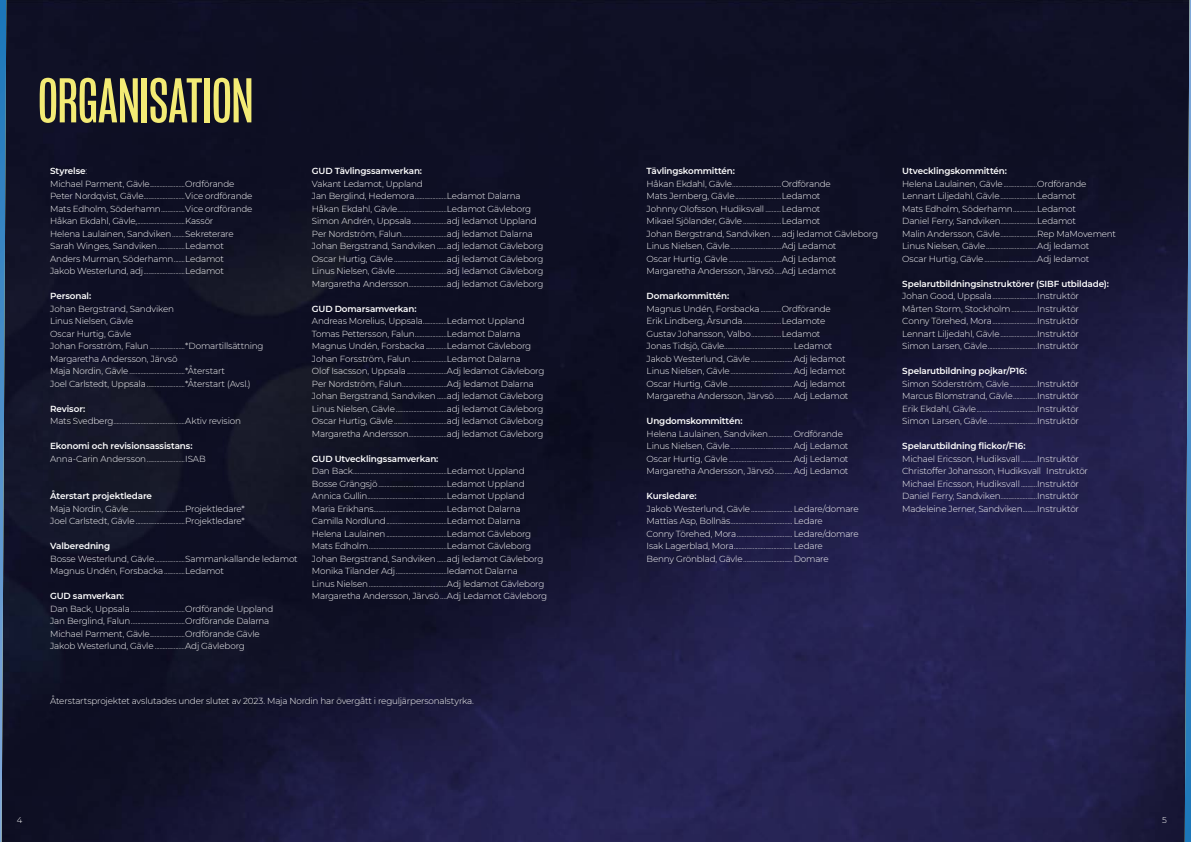
<style>
.page{position:relative;width:1191px;height:842px;background:#fff}
.page>*{position:absolute;margin:0;border:0;box-sizing:border-box;transform-origin:0 0}
.t1{font:64.9px "Mongoose";letter-spacing:-.005em;color:#f3eb75}
.t2{font:300 8.8px/12.5px "Montserrat";letter-spacing:-.02em;color:#fff}
.t3{font:600 8.8px "Montserrat";letter-spacing:-.015em;color:#fff}
.t4{font:300 8.5px "Montserrat";color:#fff}
.s1{font-weight:600}
</style>
<div class="page">
<img style="left:6px;top:0;width:1178px;height:842px">
<svg style="left:0;top:0;width:6px;height:842px"></svg>
<svg style="left:1184px;top:0;width:7px;height:842px"></svg>
<h1 class="t1" style="left:38px;top:64px;width:217px">ORGANISATION</h1>
<p class="t2" style="left:50px;top:165px;width:204px"><span class="s1">Styrelse</span>:<br>Michael Parment, Gävle......................Ordförande Peter Nordqvist, Gävle..........................Vice ordförande Mats Edholm, Söderhamn...............Vice ordförande Håkan Ekdahl, Gävle,..............................Kassör<br>Helena Laulainen, Sandviken........Sekreterare Sarah Winges, Sandviken.................Ledamot Anders Murman, Söderhamn.......Ledamot<br>Jakob Westerlund, adj..........................Ledamot</p>
<p class="t3" style="left:50px;top:290px;width:43px">Personal:</p>
<p class="t2" style="left:50px;top:302px;width:215px">Johan Bergstrand, Sandviken<br>Linus Nielsen, Gävle<br>Oscar Hurtig, Gävle<br>Johan Forsström, Falun ......................*Domartillsättning Margaretha Andersson, Järvsö<br>Maja Nordin, Gävle...................................*Återstart<br>Joel Carlstedt, Uppsala........................*Återstart (Avsl.)</p>
<p class="t3" style="left:50px;top:402px;width:36px">Revisor:</p>
<p class="t2" style="left:50px;top:415px;width:192px">Mats Svedberg.............................................Aktiv revision</p>
<p class="t3" style="left:50px;top:440px;width:144px">Ekonomi och revisionsassistans:</p>
<p class="t2" style="left:50px;top:452px;width:157px">Anna- Carin Andersson........................ISAB</p>
<p class="t3" style="left:50px;top:490px;width:103px">Återstart projektledare</p>
<p class="t2" style="left:50px;top:502px;width:196px">Maja Nordin, Gävle...................................Projektledare*<br>Joel Carlstedt, Gävle...............................Projektledare*</p>
<p class="t3" style="left:50px;top:540px;width:62px">Valberedning</p>
<p class="t2" style="left:50px;top:552px;width:249px">Bosse Westerlund, Gävle...................Sammankallande ledamot<br>Magnus Undén, Forsbacka.............Ledamot</p>
<p class="t3" style="left:50px;top:590px;width:75px">GUD samverkan:</p>
<p class="t2" style="left:50px;top:602px;width:225px">Dan Back, Uppsala..................................Ordförande Uppland Jan Berglind, Falun..................................Ordförande Dalarna Michael Parment, Gävle......................Ordförande Gävle Jakob Westerlund, Gävle...................Adj Gävleborg</p>
<p class="t3" style="left:312px;top:165px;width:112px">GUD Tävlingssamverkan:</p>
<p class="t2" style="left:312px;top:177px;width:233px">Vakant Ledamot, Uppland<br>Jan Berglind, Hedemora....................Ledamot Dalarna Håkan Ekdahl, Gävle...............................Ledamot Gävleborg Simon Andrén, Uppsala......................adj ledamot Uppland Per Nordström, Falun............................adj ledamot Dalarna Johan Bergstrand, Sandviken ......adj ledamot Gävleborg Oscar Hurtig, Gävle .................................adj ledamot Gävleborg Linus Nielsen, Gävle................................adj ledamot Gävleborg Margaretha Andersson........................adj ledamot Gävleborg</p>
<p class="t3" style="left:312px;top:302px;width:106px">GUD Domarsamverkan:</p>
<p class="t2" style="left:312px;top:315px;width:234px">Andreas Morelius, Uppsala...............Ledamot Uppland Tomas Pettersson, Falun....................Ledamot Dalarna Magnus Undén, Forsbacka.............Ledamot Gävleborg Johan Forsström, Falun ......................Ledamot Dalarna<br>Olof Isacsson, Uppsala.........................Adj ledamot Gävleborg Per Nordström, Falun............................Adj ledamot Dalarna Johan Bergstrand, Sandviken ......adj ledamot Gävleborg Linus Nielsen, Gävle................................adj ledamot Gävleborg Oscar Hurtig, Gävle .................................adj ledamot Gävleborg Margaretha Andersson........................adj ledamot Gävleborg</p>
<p class="t3" style="left:312px;top:452px;width:128px">GUD Utvecklingssamverkan:</p>
<p class="t2" style="left:312px;top:465px;width:237px">Dan Back...........................................................Ledamot Uppland Bosse Grängsjö...........................................Ledamot Uppland Annica Gullin..................................................Ledamot Uppland Maria Erikhans..............................................Ledamot Dalarna Camilla Nordlund......................................Ledamot Dalarna Helena Laulainen......................................Ledamot Gävleborg Mats Edholm.................................................Ledamot Gävleborg Johan Bergstrand, Sandviken ......adj ledamot Gävleborg Monika Tilander Adj................................ledamot Dalarna<br>Linus Nielsen.................................................Adj ledamot Gävleborg Margaretha Andersson, Järvsö....Adj Ledamot Gävleborg</p>
<p class="t2" style="left:50px;top:694px;width:425px">Återstartsprojektet avslutades under slutet av 2023. Maja Nordin har övergått i reguljärpersonalstyrka.</p>
<p class="t3" style="left:646px;top:165px;width:90px">Tävlingskommittén:</p>
<p class="t2" style="left:646px;top:177px;width:233px">Håkan Ekdahl, Gävle...............................Ordförande<br>Mats Jernberg, Gävle.............................Ledamot<br>Johnny Olofsson, Hudiksvall ..........Ledamot<br>Mikael Sjölander, Gävle........................Ledamot<br>Johan Bergstrand, Sandviken ......adj ledamot Gävleborg Linus Nielsen, Gävle................................Adj Ledamot<br>Oscar Hurtig, Gävle .................................Adj Ledamot Margaretha Andersson, Järvsö....Adj Ledamot</p>
<p class="t3" style="left:646px;top:290px;width:84px">Domarkommittén:</p>
<p class="t2" style="left:646px;top:302px;width:203px">Magnus Undén, Forsbacka.............Ordförande Erik Lindberg, Årsunda........................Ledamote Gustav Johansson, Valbo...................Ledamot<br>Jonas Tidsjö, Gävle...........................................Ledamot Jakob Westerlund, Gävle..........................Adj ledamot Linus Nielsen, Gävle.......................................Adj ledamot Oscar Hurtig, Gävle ........................................Adj ledamot Margaretha Andersson, Järvsö...........Adj Ledamot</p>
<p class="t3" style="left:646px;top:415px;width:97px">Ungdomskommittén:</p>
<p class="t2" style="left:646px;top:427px;width:203px">Helena Laulainen, Sandviken...............Ordförande Linus Nielsen, Gävle.......................................Adj Ledamot Oscar Hurtig, Gävle ........................................Adj Ledamot Margaretha Andersson, Järvsö...........Adj Ledamot</p>
<p class="t3" style="left:646px;top:490px;width:52px">Kursledare:</p>
<p class="t2" style="left:646px;top:502px;width:213px">Jakob Westerlund, Gävle..........................Ledare/domare Mattias Asp, Bollnäs.......................................Ledare<br>Conny Törehed, Mora...................................Ledare/domare Isak Lagerblad, Mora.....................................Ledare<br>Benny Grönblad, Gävle...............................Domare</p>
<p class="t3" style="left:902px;top:165px;width:106px">Utvecklingskommittén:</p>
<p class="t2" style="left:902px;top:177px;width:215px">Helena Laulainen, Gävle.....................Ordförande Lennart Liljedahl, Gävle.......................Ledamot<br>Mats Edholm, Söderhamn...............Ledamot<br>Daniel Ferry, Sandviken.......................Ledamot<br>Malin Andersson, Gävle.......................Rep MaMovement Linus Nielsen, Gävle................................Adj ledamot Oscar Hurtig, Gävle .................................Adj ledamot</p>
<p class="t3" style="left:902px;top:277px;width:208px">Spelarutbildningsinstruktörer (SIBF utbildade):</p>
<p class="t2" style="left:902px;top:290px;width:178px;text-align:justify">Johan Good, Uppsala............................Instruktör Mårten Storm, Stockholm................Instruktör Conny Törehed, Mora............................Instruktör Lennart Liljedahl, Gävle.......................Instruktör Simon Larsen, Gävle...............................Instruktör</p>
<p class="t3" style="left:902px;top:365px;width:126px">Spelarutbildning pojkar/P16:</p>
<p class="t2" style="left:902px;top:377px;width:178px;text-align:justify">Simon Söderström, Gävle.................Instruktör Marcus Blomstrand, Gävle...............Instruktör Erik Ekdahl, Gävle......................................Instruktör Simon Larsen, Gävle...............................Instruktör</p>
<p class="t3" style="left:902px;top:440px;width:125px">Spelarutbildning flickor/F16:</p>
<p class="t2" style="left:902px;top:452px;width:187px">Michael Ericsson, Hudiksvall..........Instruktör Christoffer Johansson, Hudiksvall Instruktör Michael Ericsson, Hudiksvall..........Instruktör Daniel Ferry, Sandviken.......................Instruktör Madeleine Jerner, Sandviken.........Instruktör</p>
<p class="t4" style="left:17px;top:814px;width:7px">4</p>
<p class="t4" style="left:1162px;top:814px;width:6px">5</p>
</div>
